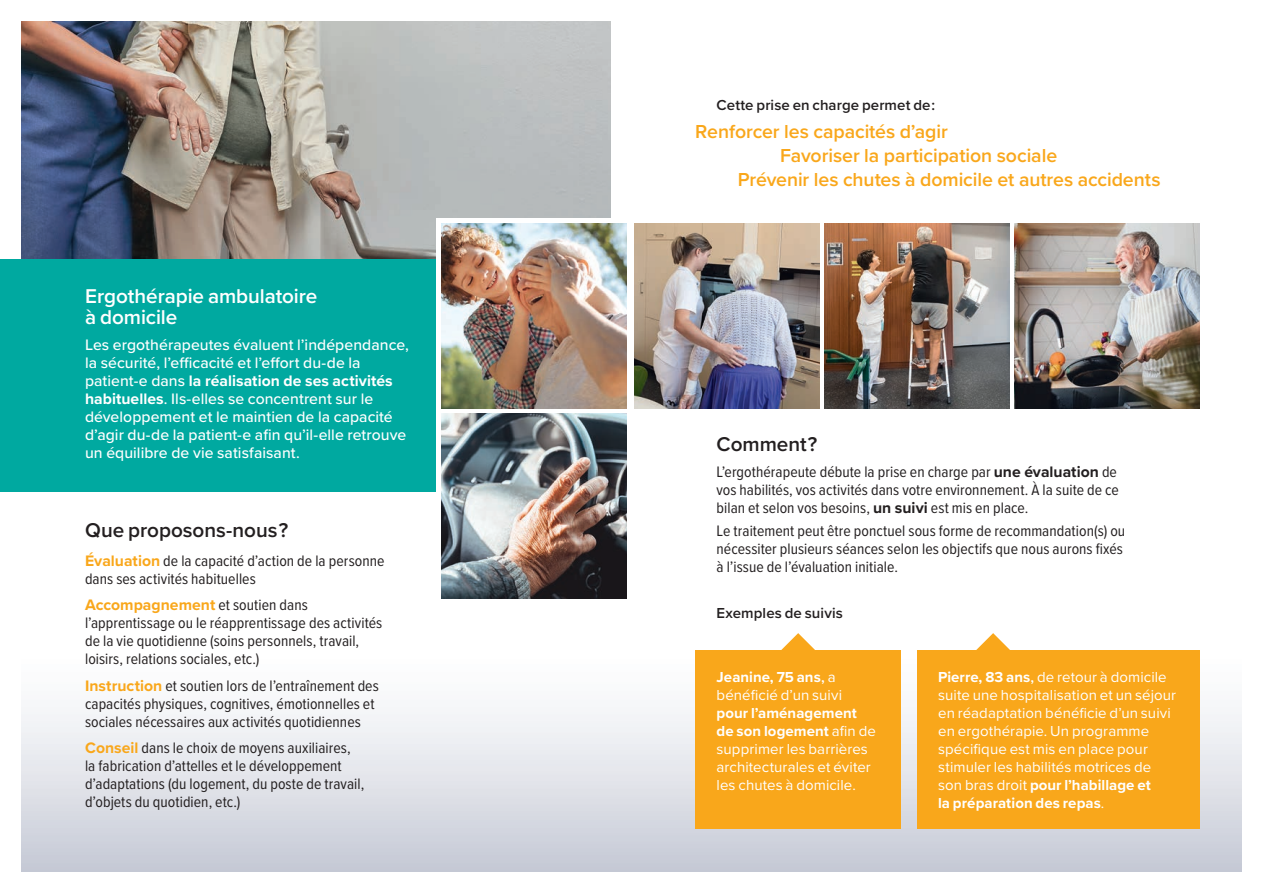
<style>
.page{position:relative;width:1263px;height:893px;background:#fff}
.page>*{position:absolute;margin:0;border:0;box-sizing:border-box;transform-origin:0 0}
.t1{font:600 20.7px/21px "Proxima Nova";letter-spacing:-.005em;color:#fff}
.t2{font:600 20.7px "Proxima Nova";color:#231f20}
.t3{font:600 19.5px "Proxima Nova";letter-spacing:-.005em;color:#f9a71b}
.t4{font:15.75px/18px "Proxima Nova Cond";letter-spacing:.005em;color:#231f20}
.t5{font:500 15.75px/18px "Proxima Nova";letter-spacing:.005em;color:#fff}
.t6{font:700 15.75px "Proxima Nova";color:#f9a71b}
.t7{font:15px/18px "Proxima Nova";letter-spacing:.005em;color:#fff}
.t8{font:600 15px "Proxima Nova";letter-spacing:.005em;color:#231f20}
.s1{font-weight:700}
.s2{font-family:"Proxima Nova";font-weight:700;color:#f9a71b}
.s3{font-family:"Proxima Nova Cond";font-weight:400;color:#231f20}
.s4{font-family:"Proxima Nova";font-weight:700}
.s5{font-weight:600}
</style>
<div class="page">
<div style="left:21px;top:639px;width:1221px;height:233px;background:linear-gradient(to bottom,#fff,#c8ccd7)"></div>
<img style="left:21px;top:21px;width:589px;height:238px">
<div style="left:0;top:259px;width:459px;height:233px;background:#00a9a0"></div>
<svg style="left:437px;top:413px;width:190px;height:186px"></svg>
<div style="left:437px;top:218px;width:767px;height:195px;background:#fff"></div>
<img style="left:1014px;top:223px;width:185px;height:185px">
<img style="left:824px;top:223px;width:185px;height:185px">
<img style="left:634px;top:223px;width:185px;height:185px">
<img style="left:442px;top:413px;width:185px;height:185px">
<div style="left:917px;top:651px;width:282px;height:178px;background:#f9a71b"></div>
<div style="left:695px;top:651px;width:206px;height:178px;background:#f9a71b"></div>
<svg style="left:975px;top:633px;width:36px;height:18px"></svg>
<svg style="left:780px;top:633px;width:36px;height:18px"></svg>
<img style="left:442px;top:223px;width:185px;height:185px">
<h1 class="t1" style="left:85px;top:285px;width:234px">Ergothérapie ambulatoire à domicile</h1>
<p class="t5" style="left:85px;top:335px;width:325px">Les ergothérapeutes évaluent l’indépendance, la sécurité, l’efficacité et l’effort du-de la patient-e dans <span class="s1">la réalisation de ses activités habituelles</span>. Ils-elles se concentrent sur le développement et le maintien de la capacité d’agir du-de la patient-e afin qu’il-elle retrouve un équilibre de vie satisfaisant.</p>
<h1 class="t2" style="left:85px;top:515px;width:205px">Que proposons-nous ?</h1>
<p class="t4" style="left:85px;top:551px;width:301px"><span class="s2">Évaluation</span> de la capacité d’action de la personne dans ses activités habituelles</p>
<p class="t6" style="left:85px;top:593px;width:224px">Accompagnement <span class="s3">et soutien dans</span></p>
<p class="t4" style="left:85px;top:613px;width:299px">l’apprentissage ou le réapprentissage des activités de la vie quotidienne (soins personnels, travail, loisirs, relations sociales, etc.)</p>
<p class="t4" style="left:85px;top:676px;width:295px"><span class="s2">Instruction</span> et soutien lors de l’entraînement des capacités physiques, cognitives, émotionnelles et sociales nécessaires aux activités quotidiennes</p>
<p class="t4" style="left:85px;top:738px;width:281px"><span class="s2">Conseil</span> dans le choix de moyens auxiliaires, la fabrication d’attelles et le développement d’adaptations (du logement, du poste de travail, d’objets du quotidien, etc.)</p>
<p class="t8" style="left:716px;top:94px;width:220px">Cette prise en charge permet de :</p>
<p class="t3" style="left:695px;top:117px;width:254px">Renforcer les capacités d’agir</p>
<p class="t3" style="left:780px;top:141px;width:278px">Favoriser la participation sociale</p>
<p class="t3" style="left:738px;top:165px;width:424px">Prévenir les chutes à domicile et autres accidents</p>
<h1 class="t2" style="left:716px;top:428px;width:102px">Comment ?</h1>
<p class="t4" style="left:716px;top:462px;width:404px;text-align:justify">L’ergothérapeute débute la prise en charge par <span class="s4">une évaluation</span> de vos habilités, vos activités dans votre environnement. À la suite de ce bilan et selon vos besoins, <span class="s4">un suivi</span> est mis en place.</p>
<p class="t4" style="left:716px;top:521px;width:410px">Le traitement peut être ponctuel sous forme de recommandation(s) ou nécessiter plusieurs séances selon les objectifs que nous aurons fixés à l’issue de l’évaluation initiale.</p>
<p class="t8" style="left:716px;top:601px;width:128px">Exemples de suivis</p>
<p class="t7" style="left:716px;top:667px;width:127px"><span class="s1">Jeanine, 75 ans</span><span class="s5">,</span> a bénéficié d’un suivi</p>
<p class="t7" style="left:716px;top:703px;width:161px"><span class="s1">pour l’aménagement de son logement</span> afin de supprimer les barrières architecturales et éviter les chutes à domicile.</p>
<p class="t7" style="left:938px;top:667px;width:240px"><span class="s1">Pierre, 83 ans</span><span class="s5">,</span> de retour à domicile suite une hospitalisation et un séjour en réadaptation bénéficie d’un suivi en ergothérapie. Un programme spécifique est mis en place pour stimuler les habilités motrices de son bras droit <span class="s1">pour l’habillage et<br>la préparation des repas</span>.</p>
</div>
